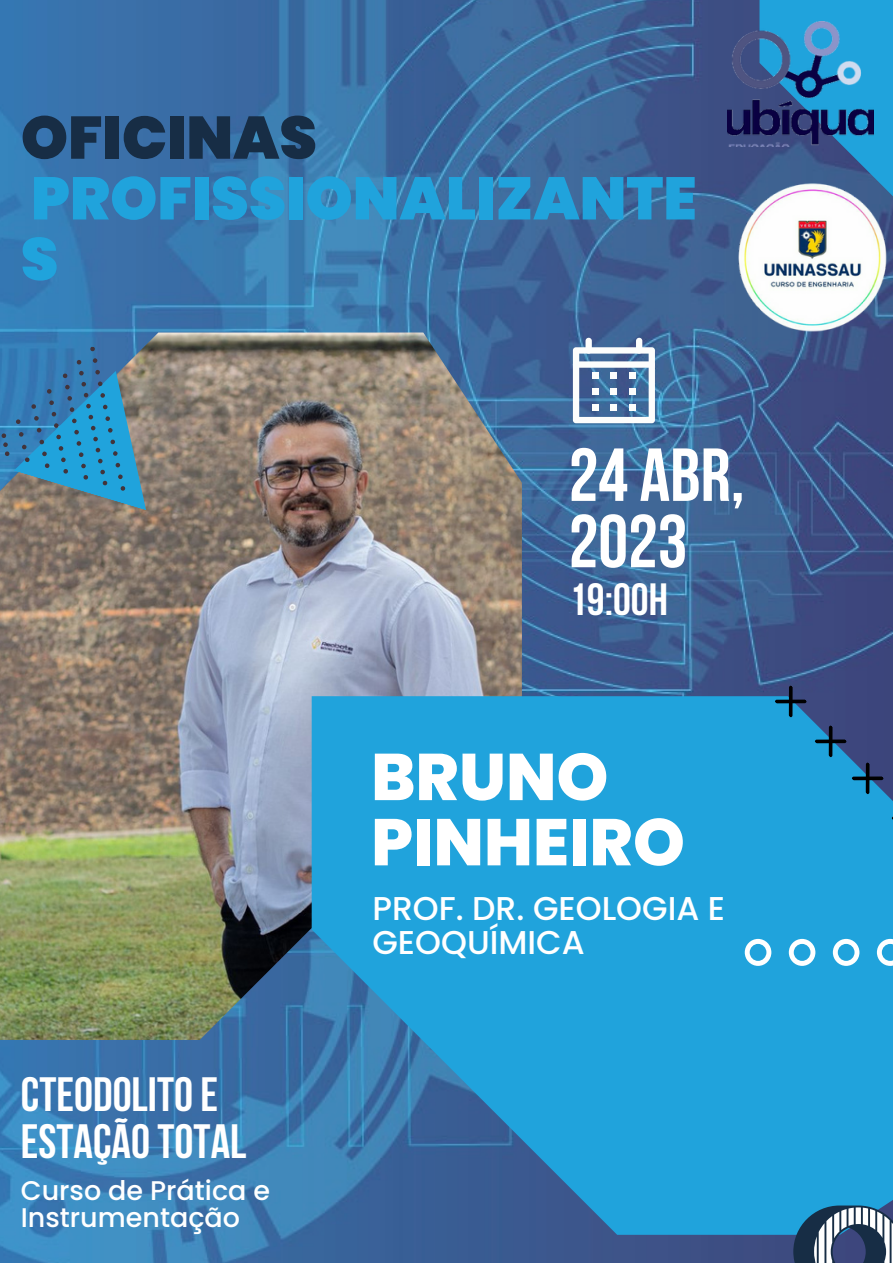
<style>
.page{position:relative;width:893px;height:1264px;background:#fff}
.page>*{position:absolute;margin:0;border:0;box-sizing:border-box;transform-origin:0 0}
.t1{font:700 75px/66.3px "Bebas Neue";color:#fff}
.t2{font:800 66px/65.2px "Poppins";color:#fff}
.t3{font:900 60px/60.8px "Poppins";color:#20a3dc}
.t4{font:900 60px "Poppins";color:#172d45}
.t5{font:700 48px/47.2px "Bebas Neue";color:#fff}
.t6{font:700 45px "Bebas Neue";color:#fff}
.t7{font:500 33px/34.8px "Poppins";color:#fff}
.t8{font:500 27px/27px "Poppins";color:#fff}
</style>
<div class="page">
<img style="left:0;top:0;width:892px;height:1262px">
<img style="left:0;top:332px;width:522px;height:707px">
<svg style="left:312px;top:696px;width:580px;height:538px;background:#2499d1"></svg>
<svg style="left:759px;top:0;width:133px;height:176px;background:#298ac1"></svg>
<svg style="left:1px;top:346px;width:181px;height:164px;background:#5185a2"></svg>
<svg style="left:744px;top:938px;width:148px;height:27px"></svg>
<svg style="left:774px;top:684px;width:33px;height:34px"></svg>
<svg style="left:814px;top:724px;width:70px;height:71px;background:#296da0"></svg>
<svg style="left:890px;top:801px;width:2px;height:34px"></svg>
<svg style="left:793px;top:1205px;width:99px;height:57px"></svg>
<img style="left:729px;top:176px;width:163px;height:161px">
<svg style="left:573px;top:338px;width:82px;height:85px"></svg>
<img style="left:727px;top:22px;width:146px;height:125px">
<h3 class="t4" style="left:21px;top:96px;width:297px">OFICINAS</h3>
<h3 class="t3" style="left:21px;top:168px;width:677px">PROFISSIONALIZANTE<br>S</h3>
<h1 class="t1" style="left:568px;top:449px;width:177px">24 ABR,<br>2023</h1>
<h3 class="t6" style="left:569px;top:581px;width:100px">19:00H</h3>
<h3 class="t5" style="left:21px;top:1075px;width:227px">CTEODOLITOE<br>ESTAÇÃOTOTAL</h3>
<p class="t8" style="left:21px;top:1176px;width:251px">Curso de Prática e<br>Instrumentação</p>
<h2 class="t2" style="left:371px;top:744px;width:315px">BRUNO<br>PINHEIRO</h2>
<p class="t7" style="left:372px;top:890px;width:354px">PROF. DR. GEOLOGIA E<br>GEOQUÍMICA</p>
</div>
